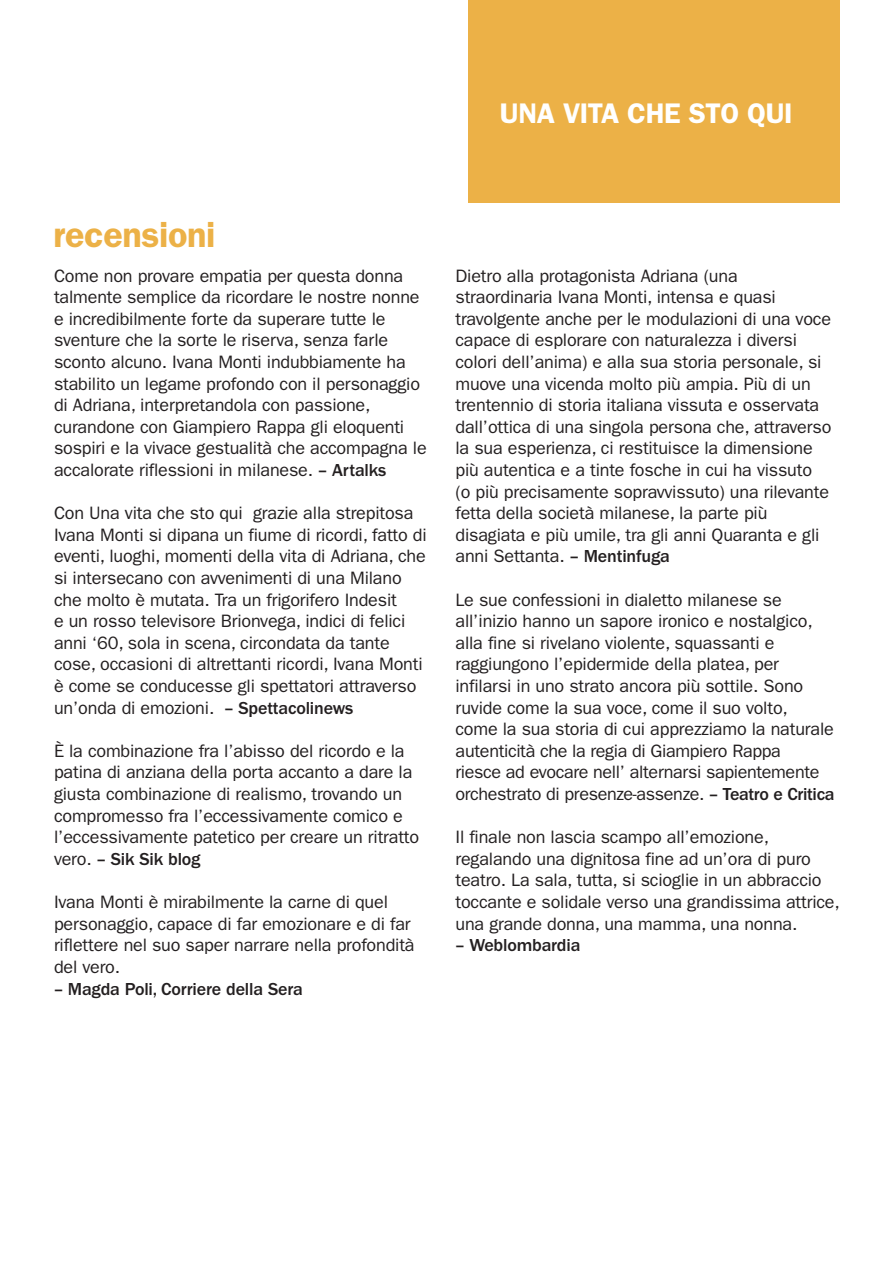
<style>
.page{position:relative;width:893px;height:1263px;background:#fff}
.page>*{position:absolute;margin:0;border:0;box-sizing:border-box;transform-origin:0 0}
.t1{font:600 36px "ITC Franklin Gothic Std";letter-spacing:-.01em;color:#ecb147}
.t2{font:600 28.5px "ITC Franklin Gothic Std";letter-spacing:-.01em;color:#fff}
.t3{font:18px/21.6px "Franklin Gothic";letter-spacing:-.01em;color:#231f20}
.t4{font:500 18px "Franklin Gothic";letter-spacing:-.01em;color:#231f20}
.s1{font-weight:500}
</style>
<div class="page">
<div style="left:468px;top:0;width:371px;height:203px;background:#ecb147"></div>
<p class="t2" style="left:500px;top:97px;width:294px">UNA VITA CHE STO QUI</p>
<p class="t1" style="left:53px;top:213px;width:164px">recensioni</p>
<p class="t3" style="left:54px;top:265px;width:374px">Come non provare empatia per questa donna talmente semplice da ricordare le nostre nonne e incredibilmente forte da superare tutte le sventure che la sorte le riserva, senza farle sconto alcuno. Ivana Monti indubbiamente ha stabilito un legame profondo con il personaggio di Adriana, interpretandola con passione, curandone con Giampiero Rappa gli eloquenti sospiri e la vivace gestualità che accompagna le accalorate riflessioni in milanese. <span class="s1">– Artalks</span></p>
<p class="t3" style="left:54px;top:502px;width:374px">Con Una vita che sto qui grazie alla strepitosa Ivana Monti si dipana un fiume di ricordi, fatto di eventi, luoghi, momenti della vita di Adriana, che si intersecano con avvenimenti di una Milano che molto è mutata. Tra un frigorifero Indesit<br>e un rosso televisore Brionvega, indici di felici anni ‘60, sola in scena, circondata da tante cose, occasioni di altrettanti ricordi, Ivana Monti è come se conducesse gli spettatori attraverso un’onda di emozioni. <span class="s1">– Spettacolinews</span></p>
<p class="t3" style="left:54px;top:740px;width:367px">È la combinazione fra l’abisso del ricordo e la patina di anziana della porta accanto a dare la giusta combinazione di realismo, trovando un compromesso fra l’eccessivamente comico e l’eccessivamente patetico per creare un ritratto vero. <span class="s1">– Sik Sik blog</span></p>
<p class="t3" style="left:54px;top:891px;width:362px">Ivana Monti è mirabilmente la carne di quel personaggio, capace di far emozionare e di far riflettere nel suo saper narrare nella profondità del vero.</p>
<p class="t4" style="left:54px;top:978px;width:250px">– Magda Poli, Corriere della Sera</p>
<p class="t3" style="left:455px;top:265px;width:377px">Dietro alla protagonista Adriana (una straordinaria Ivana Monti, intensa e quasi travolgente anche per le modulazioni di una voce capace di esplorare con naturalezza i diversi colori dell’anima) e alla sua storia personale, si muove una vicenda molto più ampia. Più di un trentennio di storia italiana vissuta e osservata dall’ottica di una singola persona che, attraverso la sua esperienza, ci restituisce la dimensione più autentica e a tinte fosche in cui ha vissuto (o più precisamente sopravvissuto) una rilevante fetta della società milanese, la parte più disagiata e più umile, tra gli anni Quaranta e gli anni Settanta. <span class="s1">– Mentinfuga</span></p>
<p class="t3" style="left:455px;top:589px;width:380px">Le sue confessioni in dialetto milanese se all’inizio hanno un sapore ironico e nostalgico, alla fine si rivelano violente, squassanti e raggiungono l’epidermide della platea, per infilarsi in uno strato ancora più sottile. Sono ruvide come la sua voce, come il suo volto, come la sua storia di cui apprezziamo la naturale autenticità che la regia di Giampiero Rappa<br>riesce ad evocare nell’ alternarsi sapientemente orchestrato di presenze-assenze. <span class="s1">– Teatro e Critica</span></p>
<p class="t3" style="left:455px;top:826px;width:386px">Il finale non lascia scampo all’emozione, regalando una dignitosa fine ad un’ora di puro teatro. La sala, tutta, si scioglie in un abbraccio toccante e solidale verso una grandissima attrice, una grande donna, una mamma, una nonna.</p>
<p class="t4" style="left:455px;top:935px;width:126px">– Weblombardia</p>
</div>
